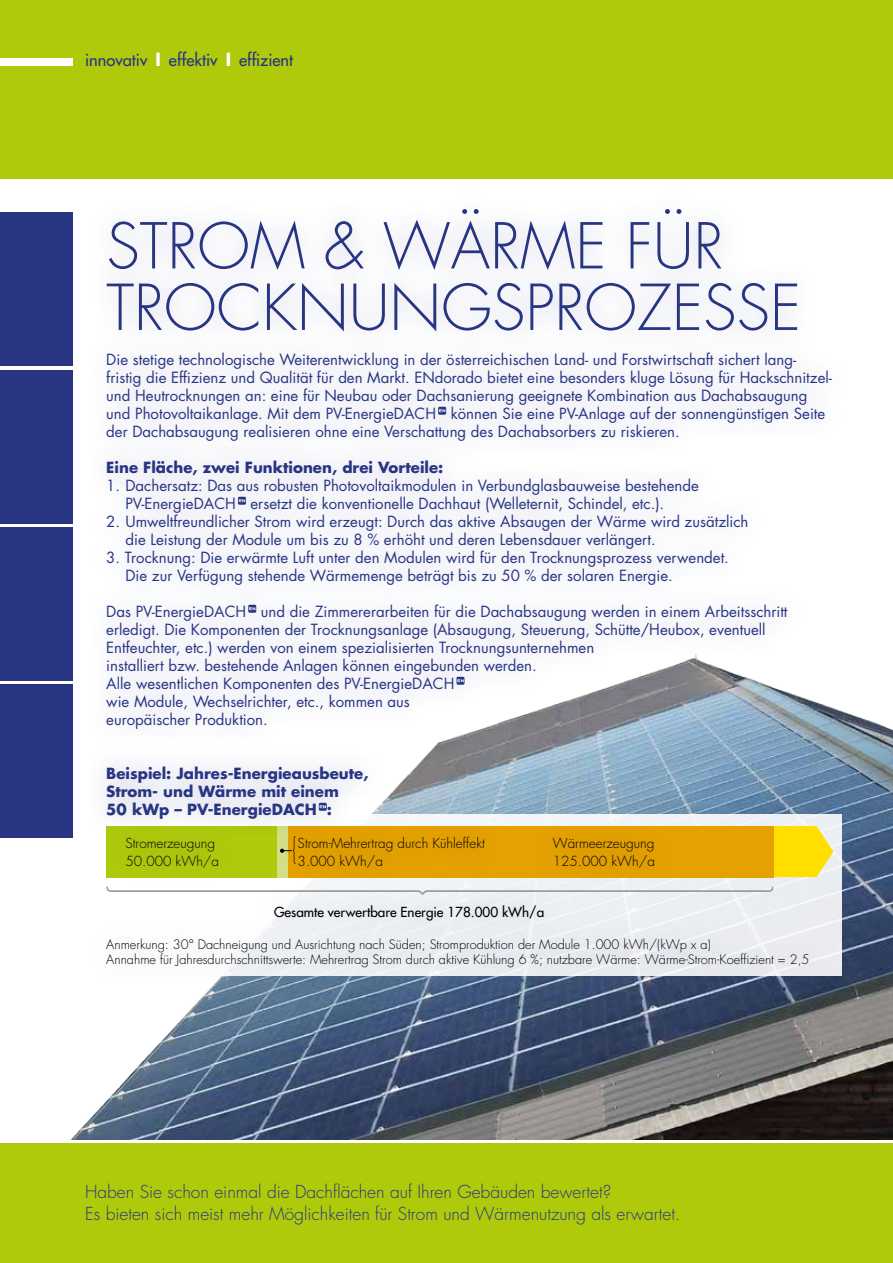
<style>
.page{position:relative;width:893px;height:1263px;background:#fff}
.page>*{position:absolute;margin:0;border:0;box-sizing:border-box;transform-origin:0 0}
.t1{font:300 61.5px/61.5px "Futura";color:#283583}
.t2{font:300 17.4px/22.5px "Futura";color:#283583}
.t3{font:16.5px "Futura";color:#283583}
.t4{font:15px/18px "Futura";color:#283583}
.t5{font:700 15px/18px "Futura";color:#283583}
.t6{font:300 13.5px "Futura";color:#000}
.t7{font:13.5px "Futura";color:#000}
.t8{font:300 12.75px/15.3px "Futura";color:#000}
.s1{font-weight:800;color:#fff}
</style>
<div class="page">
<img style="left:0;top:493px;width:893px;height:647px">
<hr style="left:892px;top:179px;width:1px;height:846px;background:#fff">
<div style="left:0;top:0;width:893px;height:179px;background:#afca0b"></div>
<div style="left:0;top:58px;width:72px;height:8px;background:#fff"></div>
<div style="left:0;top:1144px;width:893px;height:119px;background:#afca0b"></div>
<div style="left:0;top:213px;width:72px;height:153px;background:#283583"></div>
<div style="left:0;top:370px;width:72px;height:153px;background:#283583"></div>
<div style="left:0;top:527px;width:72px;height:153px;background:#283583"></div>
<div style="left:0;top:685px;width:72px;height:153px;background:#283583"></div>
<div style="left:85px;top:187px;width:766px;height:801px;background:#283583;opacity:.3"></div>
<svg style="left:438px;top:407px;width:8px;height:8px"></svg>
<svg style="left:439px;top:409px;width:6px;height:3px"></svg>
<svg style="left:238px;top:497px;width:8px;height:8px"></svg>
<svg style="left:239px;top:499px;width:6px;height:3px"></svg>
<svg style="left:248px;top:605px;width:8px;height:8px"></svg>
<svg style="left:249px;top:607px;width:6px;height:3px"></svg>
<svg style="left:456px;top:677px;width:8px;height:8px"></svg>
<svg style="left:457px;top:679px;width:7px;height:3px"></svg>
<svg style="left:319px;top:803px;width:8px;height:8px"></svg>
<svg style="left:320px;top:805px;width:6px;height:3px"></svg>
<svg style="left:106px;top:826px;width:727px;height:51px"></svg>
<p class="t3" style="left:85px;top:49px;width:210px">innovativ <span class="s1">|</span> effektiv <span class="s1">|</span> effizient</p>
<h1 class="t1" style="left:106px;top:216px;width:696px">STROM &amp; WÄRME FÜR<br>TROCKNUNGSPROZESSE</h1>
<p class="t4" style="left:106px;top:350px;width:727px">Die stetige technologische Weiterentwicklung in der österreichischen Land- und Forstwirtschaft sichert lang&shy;fristig die Effizienz und Qualität für den Markt. ENdorado bietet eine besonders kluge Lösung für Hackschnitzel&shy;und Heutrocknungen an: eine für Neubau oder Dachsanierung geeignete Kombination aus Dachabsaugung und Photovoltaikanlage. Mit dem PV-EnergieDACH können Sie eine PV-Anlage auf der sonnengünstigen Seite der Dachabsaugung realisieren ohne eine Verschattung des Dachabsorbers zu riskieren.</p>
<p class="t5" style="left:106px;top:458px;width:339px">Eine Fläche, zwei Funktionen, drei Vorteile:</p>
<p class="t4" style="left:125px;top:476px;width:575px;text-indent:-19px">1. Dachersatz: Das aus robusten Photovoltaikmodulen in Verbundglasbauweise bestehende<br>PV-EnergieDACH ersetzt die konventionelle Dachhaut (Welleternit, Schindel, etc.).</p>
<p class="t4" style="left:125px;top:512px;width:625px;text-indent:-19px">2. Umweltfreundlicher Strom wird erzeugt: Durch das aktive Absaugen der Wärme wird zusätzlich die Leistung der Module um bis zu 8 % erhöht und deren Lebensdauer verlängert.</p>
<p class="t4" style="left:125px;top:548px;width:605px;text-indent:-19px">3. Trocknung: Die erwärmte Luft unter den Modulen wird für den Trocknungsprozess verwendet.<br>Die zur Verfügung stehende Wärmemenge beträgt bis zu 50 % der solaren Energie.</p>
<p class="t4" style="left:106px;top:602px;width:683px">Das PV-EnergieDACH und die Zimmererarbeiten für die Dachabsaugung werden in einem Arbeitsschritt erledigt. Die Komponenten der Trocknungsanlage (Absaugung, Steuerung, Schütte/Heubox, eventuell Entfeuchter, etc.) werden von einem spezialisierten Trocknungsunternehmen<br>installiert bzw. bestehende Anlagen können eingebunden werden.<br>Alle wesentlichen Komponenten des PV-EnergieDACH<br>wie Module, Wechselrichter, etc., kommen aus<br>europäischer Produktion.</p>
<p class="t5" style="left:106px;top:764px;width:264px">Beispiel: Jahres-Energieausbeute,<br>Strom- und Wärme mit einem<br>50 kWp – PV-EnergieDACH :</p>
<p class="t6" style="left:125px;top:835px;width:91px">Stromerzeugung</p>
<p class="t6" style="left:298px;top:835px;width:189px">Strom-Mehrertrag durch Kühleffekt</p>
<p class="t6" style="left:553px;top:835px;width:103px">Wärmeerzeugung</p>
<p class="t6" style="left:125px;top:852px;width:95px">50.000 kWh/a</p>
<p class="t6" style="left:298px;top:852px;width:87px">3.000 kWh/a</p>
<p class="t6" style="left:553px;top:852px;width:104px">125.000 kWh/a</p>
<p class="t7" style="left:274px;top:903px;width:272px">Gesamte verwertbare Energie 178.000 kWh/a</p>
<p class="t8" style="left:106px;top:937px;width:705px">Anmerkung: 30° Dachneigung und Ausrichtung nach Süden; Stromproduktion der Module 1.000 kWh/(kWp x a)<br>Annahme für Jahresdurchschnittswerte: Mehrertrag Strom durch aktive Kühlung 6 %; nutzbare Wärme: Wärme-Strom-Koeffizient = 2,5</p>
<p class="t2" style="left:85px;top:1180px;width:597px">Haben Sie schon einmal die Dachflächen auf Ihren Gebäuden bewertet?<br>Es bieten sich meist mehr Möglichkeiten für Strom und Wärmenutzung als erwartet.</p>
</div>
